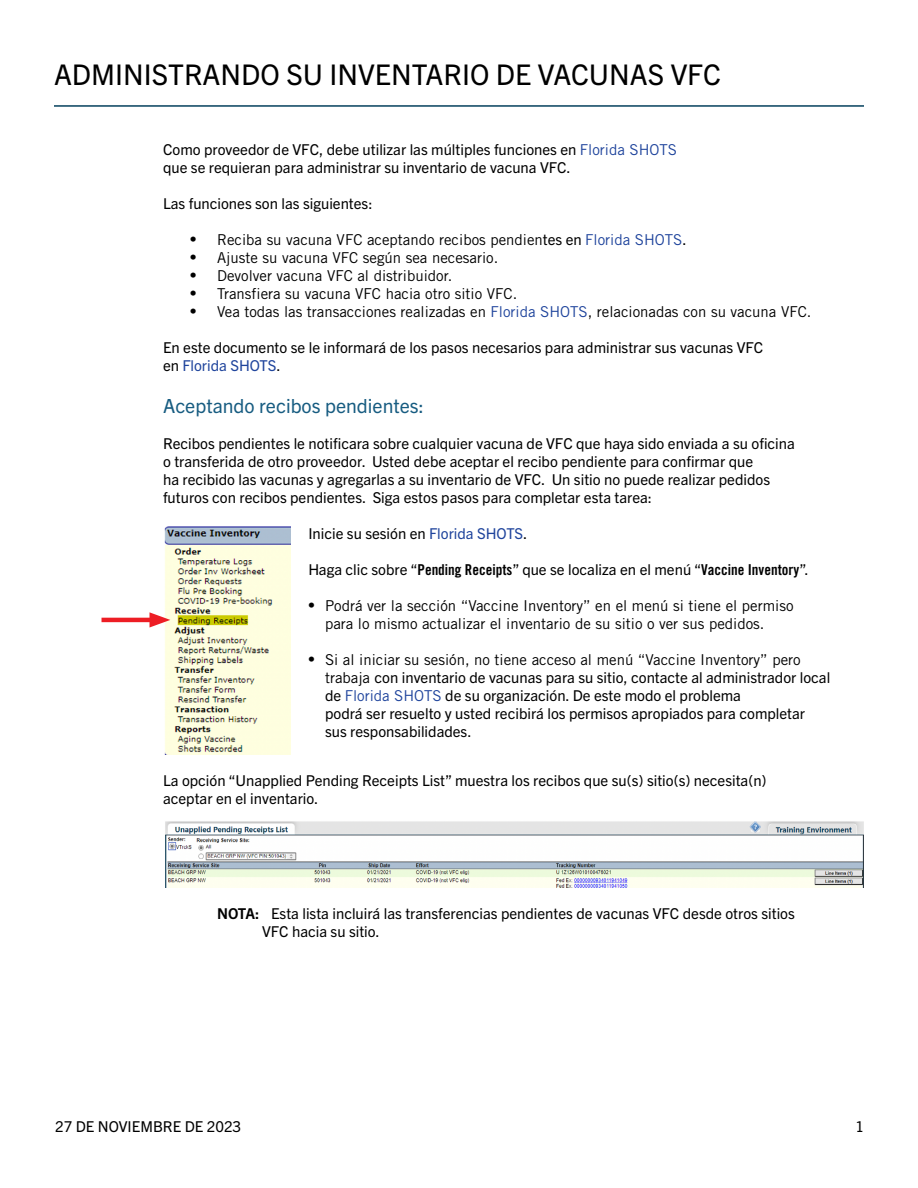
<style>
.page{position:relative;width:918px;height:1188px;background:#fff}
.page>*{position:absolute;margin:0;border:0;box-sizing:border-box;transform-origin:0 0}
.t1{font:28.5px "Trade Gothic Next LT Pro";color:#000}
.t2{font:19.5px "Trade Gothic Next LT Pro";color:#175c81}
.t3{font:15px/18px "Trade Gothic Next LT Pro";color:#000}
.t4{font:15px/18px "Trade Gothic";color:#000}
.s1{font-family:"Trade Gothic";color:#1f449c}
.s2{font-family:"Times";font-size:18px}
.s3{font-family:"Trade Gothic Next LT Pro"}
.s4{color:#1f449c}
.s5{font-family:"Trade Gothic Bold Cond Twenty"}
.s6{font-family:"Trade Gothic"}
.s7{font-weight:700}
</style>
<div class="page">
<hr style="left:54px;top:105px;width:810px;height:2px;background:#04405c">
<img style="left:165px;top:821px;width:699px;height:66px">
<img style="left:164px;top:527px;width:126px;height:227px">
<hr style="left:102px;top:618px;width:56px;height:4px;background:#ed1d24">
<svg style="left:150px;top:612px;width:20px;height:16px"></svg>
<h1 class="t1" style="left:54px;top:55px;width:669px">ADMINISTRANDO SU INVENTARIO DE VACUNAS VFC</h1>
<p class="t3" style="left:163px;top:140px;width:515px">Como proveedor de VFC, debe utilizar las múltiples funciones en <span class="s1">Florida SHOTS </span>que se requieran para administrar su inventario de vacuna VFC.</p>
<p class="t3" style="left:163px;top:194px;width:211px">Las funciones son las siguientes:</p>
<p class="t4" style="left:190px;top:231px;width:498px"><span class="s2">•</span> Reciba su vacuna VFC aceptando recibos pendien<span class="s3">tes en</span> <span class="s4">Florida SHOTS</span><span class="s3">.</span></p>
<p class="t4" style="left:190px;top:249px;width:310px"><span class="s2">•</span> Ajuste su vacuna VFC según sea necesario.</p>
<p class="t4" style="left:190px;top:267px;width:264px"><span class="s2">•</span> Devolver vacuna VFC al distribuidor.</p>
<p class="t4" style="left:190px;top:285px;width:329px"><span class="s2">•</span> Transfiera su vacuna VFC hacia otro sitio VFC.</p>
<p class="t4" style="left:190px;top:303px;width:623px"><span class="s2">•</span> Vea todas las transacciones realizadas en <span class="s4">Florida SHOTS</span>, relacionadas con su vacuna VFC.</p>
<p class="t3" style="left:163px;top:338px;width:602px">En este documento se le informará de los pasos necesarios para administrar sus vacunas VFC en <span class="s4">Florida SHOTS</span>.</p>
<h2 class="t2" style="left:163px;top:392px;width:263px">Aceptando recibos pendientes:</h2>
<p class="t3" style="left:163px;top:433px;width:633px">Recibos pendientes le notificara sobre cualquier vacuna de VFC que haya sido enviada a su oficina o transferida de otro proveedor. Usted debe aceptar el recibo pendiente para confirmar que<br>ha recibido las vacunas y agregarlas a su inventario de VFC. Un sitio no puede realizar pedidos futuros con recibos pendientes. Siga estos pasos para completar esta tarea:</p>
<p class="t3" style="left:308px;top:523px;width:220px">Inicie su sesión en <span class="s4">Florida SHOTS</span>.</p>
<p class="t3" style="left:308px;top:559px;width:502px">Haga clic sobre “<span class="s5">Pending Receipts</span>” que se localiza en el menú “<span class="s5">Vaccine Inventory</span>”.</p>
<p class="t4" style="left:325px;top:596px;width:470px;text-indent:-17px"><span class="s2">•</span> Podrá ver la sección “Vaccine Inventory” en el menú si tiene el permiso para lo mismo actualizar el inventario de su sitio o ver sus pedidos.</p>
<p class="t4" style="left:308px;top:650px;width:494px"><span class="s2">•</span> Si al iniciar su sesión, no tiene acceso al menú “Vaccine Inventory” pero</p>
<p class="t3" style="left:325px;top:667px;width:507px"><span class="s6">trabaja</span> con inventario de vacunas para su sitio, contacte al administrador local de <span class="s1">Florida SHOTS</span> de su organización. De este modo el problema<br>podrá ser resuelto y usted recibirá los permisos apropiados para completar sus responsabilidades.</p>
<p class="t3" style="left:163px;top:771px;width:605px">La opción “Unapplied Pending Receipts List” muestra los recibos que su(s) sitio(s) necesita(n) aceptar en el inventario.</p>
<p class="t3" style="left:262px;top:903px;width:534px;text-indent:-45px"><span class="s7">NOTA:</span> Esta lista incluirá las transferencias pendientes de vacunas VFC desde otros sitios<br>VFC hacia su sitio.</p>
<p class="t3" style="left:55px;top:1117px;width:188px">27 DE NOVIEMBRE DE 2023</p>
<p class="t3" style="left:855px;top:1117px;width:10px">1</p>
</div>
